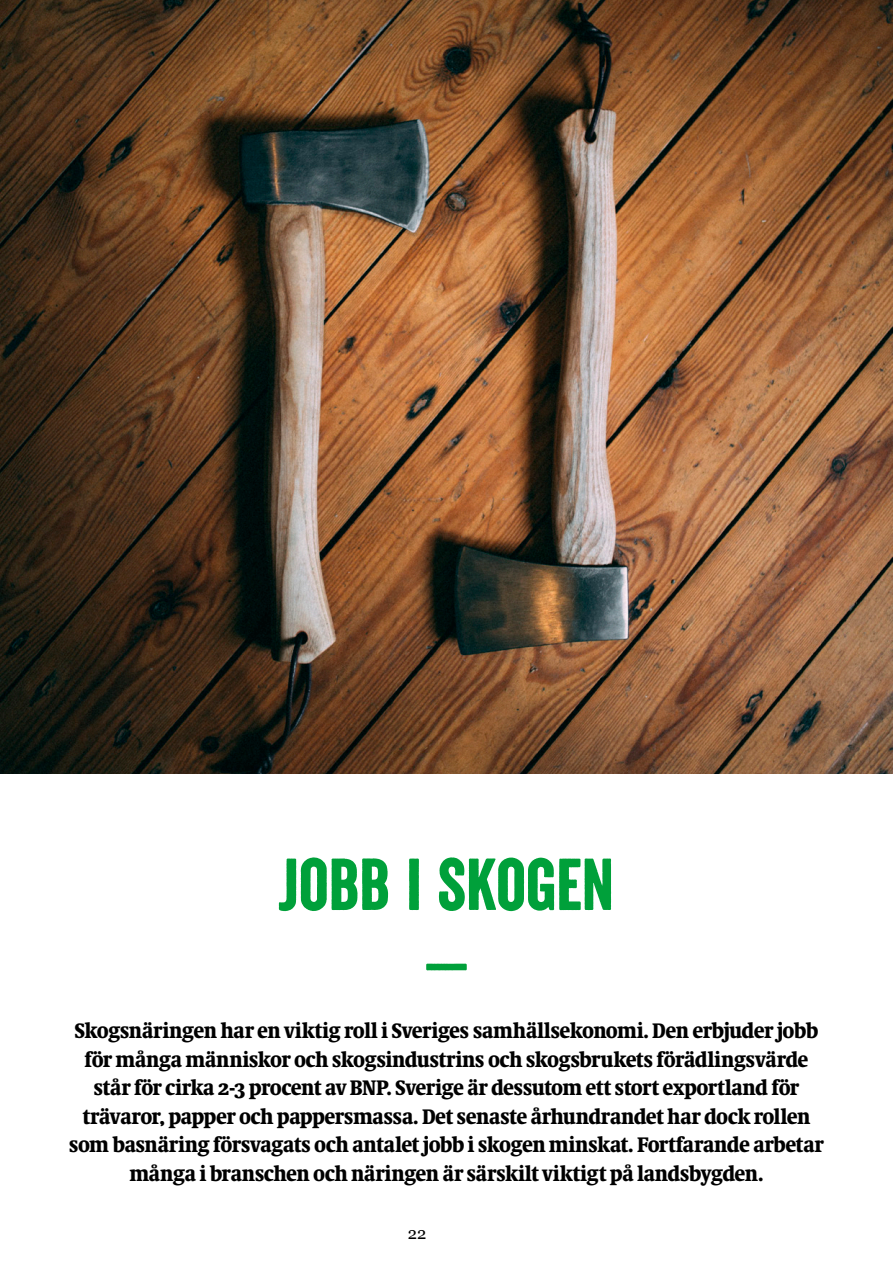
<style>
.page{position:relative;width:893px;height:1263px;background:#fff}
.page>*{position:absolute;margin:0;border:0;box-sizing:border-box;transform-origin:0 0}
.t1{font:87px/82.7px "MP Sans";letter-spacing:-.015em;color:#00a03a;text-align:center}
.t2{font:24.75px/28.5px "MP Serif";letter-spacing:-.025em;color:#000;text-align:center}
.t3{font:16.5px "Georgia";color:#000}
</style>
<div class="page">
<img style="left:0;top:0;width:893px;height:774px">
<h1 class="t1" style="left:278px;top:841px;width:339px">JOBB I SKOGEN –</h1>
<p class="t2" style="left:69px;top:1016px;width:756px">Skogsnäringen har en viktig roll i Sveriges samhällsekonomi. Den erbjuder jobb för många människor och skogsindustrins och skogsbrukets förädlingsvärde står för cirka 2-3 procent av BNP. Sverige är dessutom ett stort exportland för trävaror, papper och pappersmassa. Det senaste århundrandet har dock rollen som basnäring försvagats och antalet jobb i skogen minskat. Fortfarande arbetar många i branschen och näringen är särskilt viktigt på landsbygden.</p>
<p class="t3" style="left:408px;top:1221px;width:20px">22</p>
</div>
